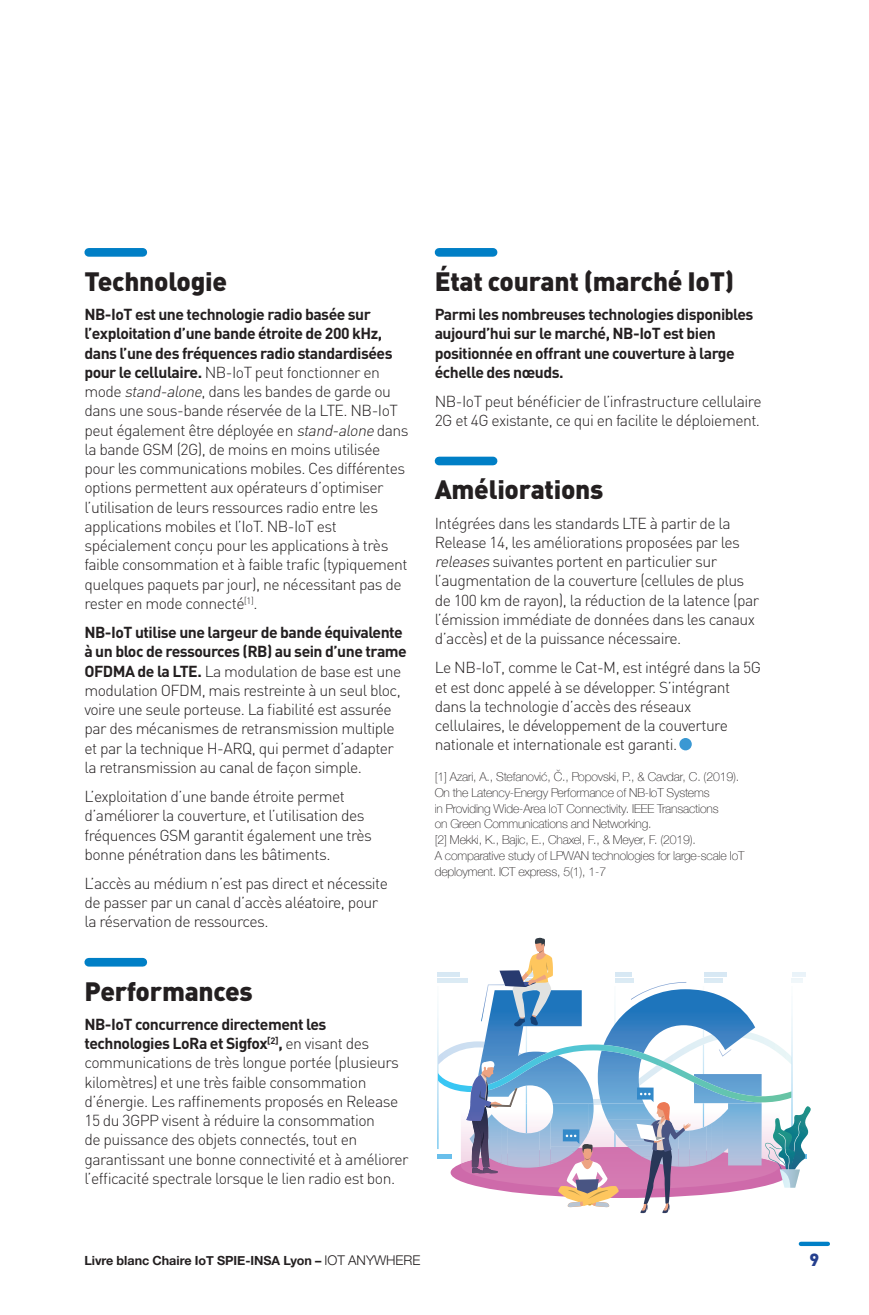
<style>
.page{position:relative;width:869px;height:1315px;background:#fff}
.page>*{position:absolute;margin:0;border:0;box-sizing:border-box;transform-origin:0 0}
.INTERTITRE{font:900 26.25px "DIN";letter-spacing:-.01em;color:#231f20}
.t1{font:900 17.5px "DIN";color:#253f8e}
.Texte_courant_espace{font:300 15.75px/19.2px "DIN";letter-spacing:-.035em;color:#231f20}
.Texte_courant_espace-2{font:700 15.75px/19.2px "DIN";letter-spacing:-.03em;color:#231f20}
.t2{font:700 12.6px "Helvetica Neue";letter-spacing:-.005em;color:#231f20}
.NOTE{font:100 12.25px/15.8px "Helvetica Neue";letter-spacing:-.015em;color:#231f20}
.s1{font-weight:700}
.s2{font-style:italic}
.s3{font-weight:300;font-size:13.47px}
</style>
<div class="page">
<div style="left:800px;top:1241px;width:27px;height:5px;background:#007fc6"></div>
<div style="left:89px;top:248px;width:54px;height:9px;background:#007fc6"></div>
<div style="left:89px;top:958px;width:54px;height:8px;background:#007fc6"></div>
<div style="left:439px;top:248px;width:54px;height:9px;background:#007fc6"></div>
<div style="left:439px;top:457px;width:54px;height:8px;background:#007fc6"></div>
<div style="left:679px;top:738px;width:12px;height:12px;background:#3a98d3;border-radius:50%"></div>
<svg style="left:437px;top:937px;width:374px;height:276px"></svg>
<p class="INTERTITRE" style="left:84px;top:264px;width:144px">Technologie</p>
<p class="Texte_courant_espace" style="left:84px;top:304px;width:325px"><span class="s1">NB-IoT est une technologie radio basée sur l’exploitation d’une bande étroite de 200 kHz, dans l’une des fréquences radio standardisées pour le cellulaire.</span> NB-IoT peut fonctionner en mode <span class="s2">stand-alone</span>, dans les bandes de garde ou dans une sous-bande réservée de la LTE. NB-IoT peut également être déployée en <span class="s2">stand-alone</span> dans la bande GSM (2G), de moins en moins utilisée pour les communications mobiles. Ces différentes options permettent aux opérateurs d’optimiser l’utilisation de leurs ressources radio entre les applications mobiles et l’IoT. NB-IoT est spécialement conçu pour les applications à très faible consommation et à faible trafic (typiquement quelques paquets par jour), ne nécessitant pas de rester en mode connecté<sup>[1]</sup>.</p>
<p class="Texte_courant_espace" style="left:84px;top:622px;width:324px"><span class="s1">NB-IoT utilise une largeur de bande équivalente à un bloc de ressources (RB) au sein d’une trame OFDMA de la LTE.</span> La modulation de base est une modulation OFDM, mais restreinte à un seul bloc, voire une seule porteuse. La fiabilité est assurée par des mécanismes de retransmission multiple et par la technique H-ARQ, qui permet d’adapter la retransmission au canal de façon simple.</p>
<p class="Texte_courant_espace" style="left:84px;top:786px;width:289px">L’exploitation d’une bande étroite permet d’améliorer la couverture, et l’utilisation des fréquences GSM garantit également une très bonne pénétration dans les bâtiments.</p>
<p class="Texte_courant_espace" style="left:84px;top:873px;width:305px">L’accès au médium n’est pas direct et nécessite de passer par un canal d’accès aléatoire, pour la réservation de ressources.</p>
<p class="INTERTITRE" style="left:84px;top:973px;width:170px">Performances</p>
<p class="Texte_courant_espace" style="left:84px;top:1014px;width:325px"><span class="s1">NB-IoT concurrence directement les technologies LoRa et Sigfox</span><sup>[2]</sup><span class="s1">,</span> en visant des communications de très longue portée (plusieurs kilomètres) et une très faible consommation d’énergie. Les raffinements proposés en Release 15 du 3GPP visent à réduire la consommation<br>de puissance des objets connectés, tout en garantissant une bonne connectivité et à améliorer l’efficacité spectrale lorsque le lien radio est bon.</p>
<p class="INTERTITRE" style="left:434px;top:264px;width:301px">État courant (marché IoT)</p>
<p class="Texte_courant_espace-2" style="left:434px;top:304px;width:320px">Parmi les nombreuses technologies disponibles aujourd’hui sur le marché, NB-IoT est bien positionnée en offrant une couverture à large échelle des nœuds.</p>
<p class="Texte_courant_espace" style="left:434px;top:391px;width:328px">NB-IoT peut bénéficier de l’infrastructure cellulaire<br>2G et 4G existante, ce qui en facilite le déploiement.</p>
<p class="INTERTITRE" style="left:434px;top:472px;width:170px">Améliorations</p>
<p class="Texte_courant_espace" style="left:434px;top:513px;width:326px">Intégrées dans les standards LTE à partir de la Release 14, les améliorations proposées par les <span class="s2">releases</span> suivantes portent en particulier sur l’augmentation de la couverture (cellules de plus de 100 km de rayon), la réduction de la latence (par l’émission immédiate de données dans les canaux d’accès) et de la puissance nécessaire.</p>
<p class="Texte_courant_espace" style="left:434px;top:658px;width:328px">Le NB-IoT, comme le Cat-M, est intégré dans la 5G et est donc appelé à se développer. S’intégrant dans la technologie d’accès des réseaux cellulaires, le développement de la couverture nationale et internationale est garanti.</p>
<p class="NOTE" style="left:434px;top:768px;width:306px">[1] Azari, A., Stefanović, Č., Popovski, P., &amp; Cavdar, C. (2019).<br>On the Latency-Energy Performance of NB-IoT Systems<br>in Providing Wide-Area IoT Connectivity. IEEE Transactions<br>on Green Communications and Networking.</p>
<p class="NOTE" style="left:434px;top:831px;width:311px">[2] Mekki, K., Bajic, E., Chaxel, F., &amp; Meyer, F. (2019).<br>A comparative study of LPWAN technologies for large-scale IoT deployment. ICT express, 5(1), 1-7</p>
<p class="t2" style="left:84px;top:1250px;width:337px">Livre blanc Chaire IoT SPIE-INSA Lyon – <span class="s3">IOT ANYWHERE</span></p>
<p class="t1" style="left:809px;top:1248px;width:11px">9</p>
</div>
